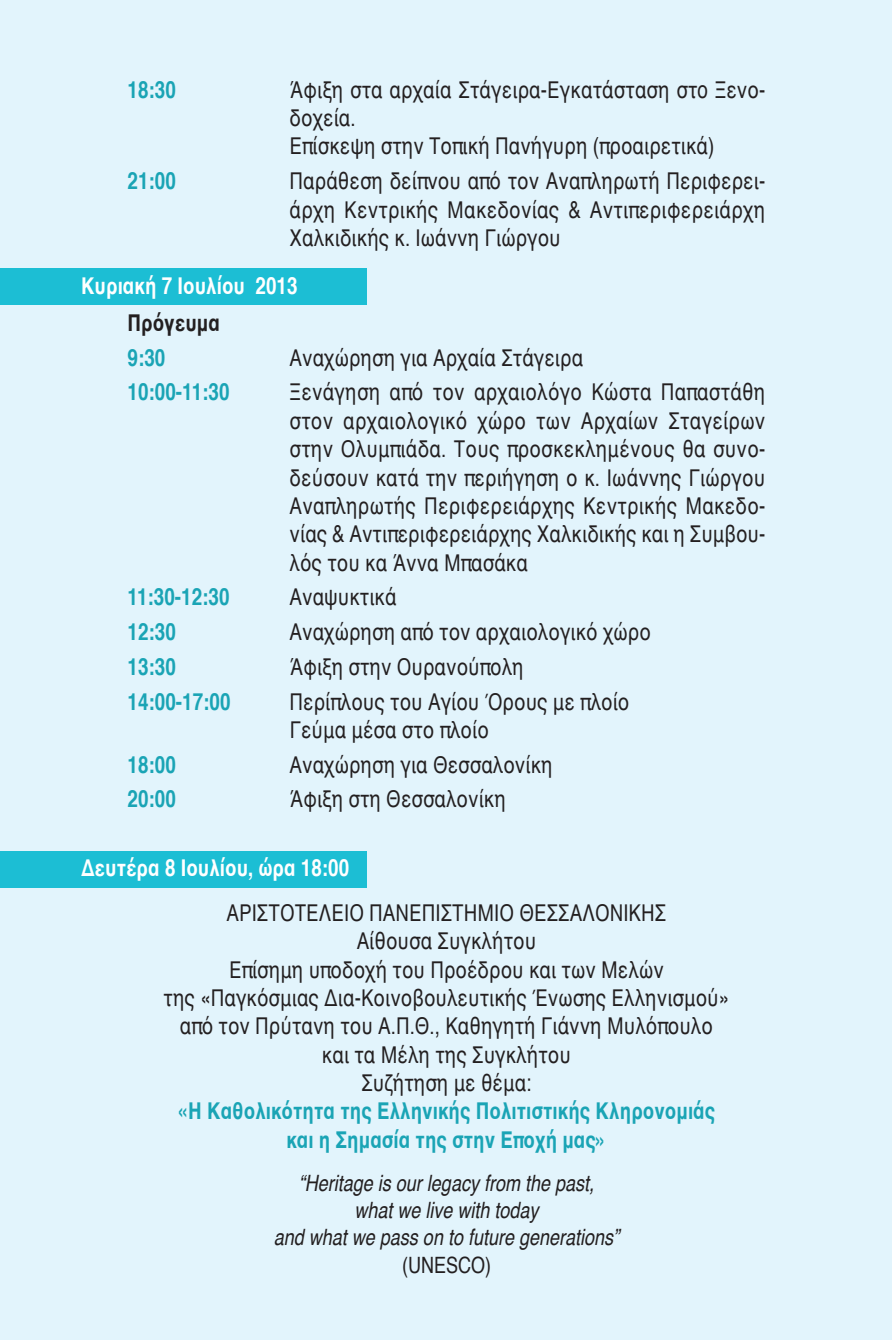
<style>
.page{position:relative;width:893px;height:1340px;background:#fff}
.page>*{position:absolute;margin:0;border:0;box-sizing:border-box;transform-origin:0 0}
.t1{font:23.62px/28.3px "Helvetica";color:#231f20;scale:.8 1}
.t2{font:700 23.62px/28.3px "Helvetica";color:#1aa4b5;text-align:center;scale:.8 1}
.t3{font:700 23.62px "Helvetica";color:#fff;scale:.8 1}
.t4{font:700 23.62px "Helvetica";color:#231f20;scale:.8 1}
.t5{font:italic 22.5px/27px "Helvetica";color:#231f20;text-align:center;scale:.8 1}
.t6{font:22.5px "Helvetica";color:#231f20;scale:.8 1}
</style>
<div class="page">
<div style="left:0;top:1px;width:891px;height:1338px;background:#e2f4fc"></div>
<div style="left:0;top:268px;width:366px;height:37px;background:#1cbed4"></div>
<div style="left:0;top:850px;width:366px;height:37px;background:#1cbed4"></div>
<p class="t2" style="left:128px;top:77px;width:62px">18:30</p>
<p class="t1" style="left:290px;top:77px;width:596px">Άφιξη στα αρχαία Στάγειρα-Εγκατάσταση στo Ξενο&shy;δοχεία.<br>Επίσκεψη στην Τοπική Πανήγυρη (προαιρετικά)</p>
<p class="t2" style="left:128px;top:169px;width:62px">21:00</p>
<p class="t1" style="left:290px;top:169px;width:596px;text-align:justify">Παράθεση δείπνου από τον Αναπληρωτή Περιφερει&shy;άρχη Κεντρικής Μακεδονίας &amp; Αντιπεριφερειάρχη Χαλκιδικής κ. Ιωάννη Γιώργου</p>
<p class="t3" style="left:81px;top:275px;width:272px">Κυριακή 7 Ιουλίου 2013</p>
<p class="t4" style="left:128px;top:313px;width:117px">Πρόγευμα</p>
<p class="t2" style="left:128px;top:345px;width:49px">9:30</p>
<p class="t1" style="left:290px;top:345px;width:369px">Αναχώρηση για Αρχαία Στάγειρα</p>
<p class="t2" style="left:128px;top:380px;width:129px">10:00-11:30</p>
<p class="t1" style="left:290px;top:380px;width:596px;text-align:justify">Ξενάγηση από τον αρχαιολόγο Κώστα Παπαστάθη στον αρχαιολογικό χώρο των Αρχαίων Σταγείρων στην Ολυμπιάδα. Τους προσκεκλημένους θα συνο&shy;δεύσουν κατά την περιήγηση ο κ. Ιωάννης Γιώργου Αναπληρωτής Περιφερειάρχης Κεντρικής Μακεδο&shy;νίας &amp; Αντιπεριφερειάρχης Χαλκιδικής και η Συμβου&shy;λός του κα Άννα Μπασάκα</p>
<p class="t2" style="left:128px;top:585px;width:129px">11:30-12:30</p>
<p class="t1" style="left:290px;top:585px;width:135px">Αναψυκτικά</p>
<p class="t2" style="left:128px;top:619px;width:62px">12:30</p>
<p class="t1" style="left:290px;top:619px;width:453px">Αναχώρηση από τον αρχαιολογικό χώρο</p>
<p class="t2" style="left:128px;top:654px;width:62px">13:30</p>
<p class="t1" style="left:290px;top:654px;width:294px">Άφιξη στην Ουρανούπολη</p>
<p class="t2" style="left:128px;top:689px;width:130px">14:00-17:00</p>
<p class="t1" style="left:290px;top:689px;width:426px">Περίπλους του Αγίου Όρους με πλοίο<br>Γεύμα μέσα στο πλοίο</p>
<p class="t2" style="left:128px;top:752px;width:62px">18:00</p>
<p class="t1" style="left:290px;top:752px;width:331px">Αναχώρηση για Θεσσαλονίκη</p>
<p class="t2" style="left:128px;top:787px;width:62px">20:00</p>
<p class="t1" style="left:290px;top:787px;width:272px">Άφιξη στη Θεσσαλονίκη</p>
<p class="t3" style="left:81px;top:857px;width:337px">Δευτέρα 8 Ιουλίου, ώρα 18:00</p>
<p class="t1" style="left:164px;top:900px;width:709px;text-align:center">ΑΡΙΣΤΟΤΕΛΕΙΟ ΠΑΝΕΠΙΣΤΗΜΙΟ ΘΕΣΣΑΛΟΝΙΚΗΣ<br>Αίθουσα Συγκλήτου<br>Επίσημη υποδοχή του Προέδρου και των Μελών<br>της «Παγκόσμιας Δια-Κοινοβουλευτικής Ένωσης Ελληνισμού» από τον Πρύτανη του Α.Π.Θ., Καθηγητή Γιάννη Μυλόπουλο και τα Μέλη της Συγκλήτου<br>Συζήτηση με θέμα:</p>
<p class="t2" style="left:178px;top:1098px;width:674px">«Η Καθολικότητα της Ελληνικής Πολιτιστικής Κληρονομιάς και η Σημασία της στην Εποχή μας»</p>
<p class="t5" style="left:274px;top:1171px;width:433px">“Heritage is our legacy from the past,<br>what we live with today<br>and what we pass on to future generations”</p>
<p class="t6" style="left:402px;top:1255px;width:113px">(UNESCO)</p>
</div>
